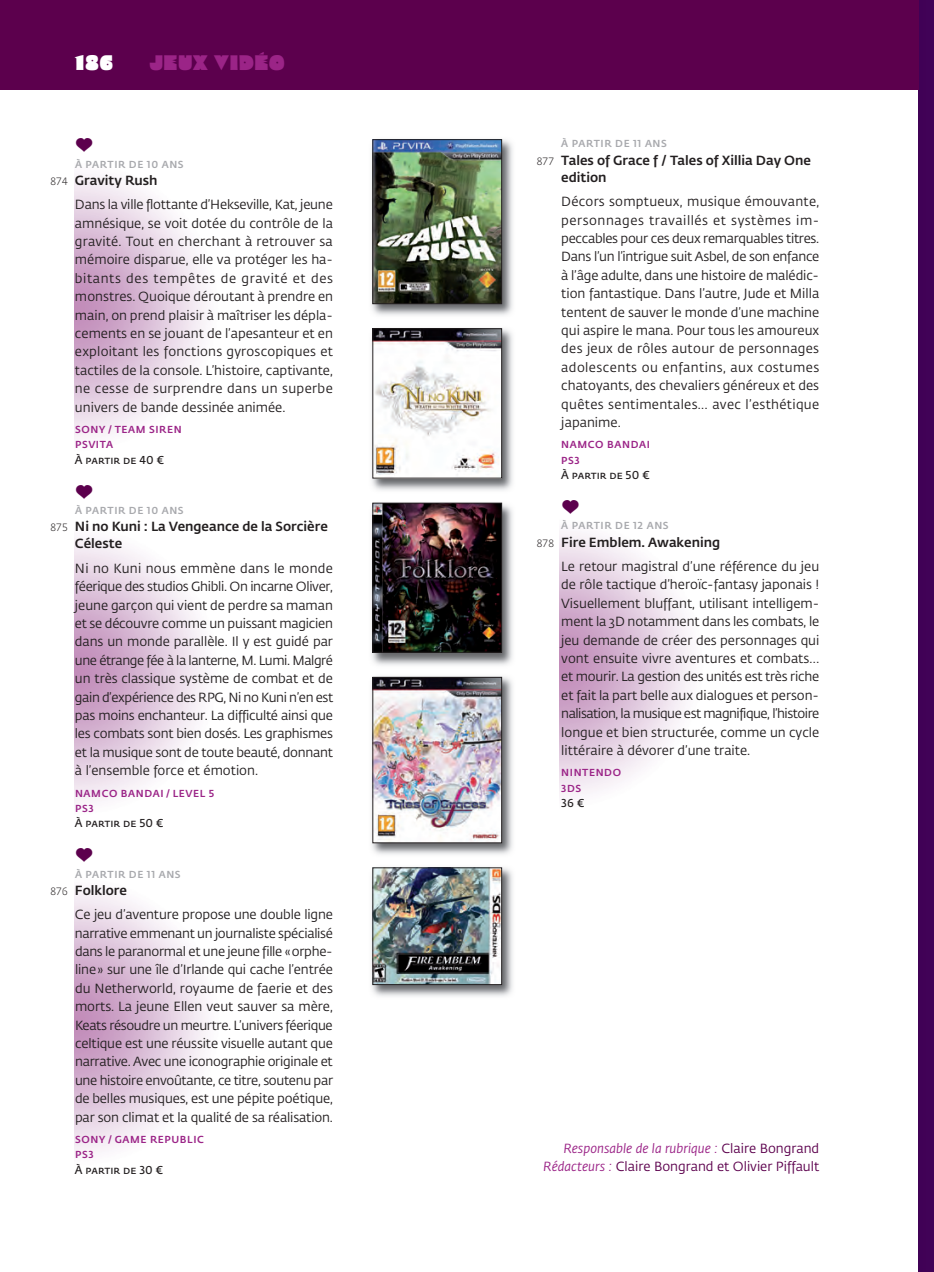
<style>
.page{position:relative;width:934px;height:1272px;background:#fff}
.page>*{position:absolute;margin:0;border:0;box-sizing:border-box;transform-origin:0 0}
.t1{font:21px "Cooter Deuce";letter-spacing:.05em;color:#9b2487}
.t2{font:21px "Cooter Deuce";color:#fff}
.t3{font:14px "RLPE";color:#5c004d}
.t4{font:13.12px/18.4px "Fedra Sans Pro";color:#231f20;text-align:justify}
.t5{font:500 13.12px/17.2px "Fedra Sans Pro";color:#231f20}
.t6{font:13.12px/18.7px "Fedra Sans Pro";color:#5c004d;text-align:right}
.t7{font:600 11.38px "Fedra Sans Pro";color:#231f20}
.t8{font:500 10.15px/15.4px "Fedra Sans Pro";letter-spacing:.06em;color:#9b2487}
.t9{font:500 10.15px "Fedra Sans Pro";letter-spacing:.06em;color:#a8a9ad}
.s1{font-weight:300;font-size:10.5px}
.s2{font-weight:500}
.s3{font-style:italic;color:#9b2487}
</style>
<div class="page">
<div style="left:918px;top:0;width:16px;height:1271px;background:#410156"></div>
<div style="left:0;top:0;width:918px;height:90px;background:#5c004d"></div>
<img style="left:371px;top:139px;width:142px;height:858px">
<img style="left:375px;top:141px;width:125px;height:161px">
<div style="left:373px;top:139px;width:129px;height:165px;border:1px solid #231f20"></div>
<img style="left:375px;top:330px;width:125px;height:146px">
<div style="left:373px;top:328px;width:129px;height:150px;border:1px solid #231f20"></div>
<img style="left:375px;top:505px;width:125px;height:145px">
<div style="left:373px;top:503px;width:129px;height:149px;border:1px solid #231f20"></div>
<img style="left:375px;top:679px;width:125px;height:161px">
<div style="left:373px;top:677px;width:129px;height:165px;border:1px solid #231f20"></div>
<img style="left:371px;top:860px;width:142px;height:1px">
<img style="left:375px;top:869px;width:125px;height:113px">
<div style="left:373px;top:867px;width:129px;height:117px;border:1px solid #231f20"></div>
<hr style="left:435px;top:0;width:49px;height:1px;background:#fff">
<hr style="left:435px;top:1271px;width:49px;height:1px;background:#000">
<hr style="left:933px;top:611px;width:1px;height:49px;background:#fff">
<h1 class="t2" style="left:75px;top:53px;width:39px">186</h1>
<h1 class="t1" style="left:149px;top:53px;width:137px">JEUX VIDÉO</h1>
<p class="t3" style="left:75px;top:137px;width:20px">A</p>
<p class="t9" style="left:75px;top:160px;width:110px">À PARTIR DE 10 ANS</p>
<p class="t4" style="left:75px;top:169px;width:259px;line-height:24.5px;text-indent:-25px"><span class="s1">874</span> <span class="s2">GRAVITY RUSH<br></span>Dans la ville flottante d’Hekseville, Kat, jeune</p>
<p class="t4" style="left:75px;top:215px;width:260px">amnésique, se voit dotée du contrôle de la gravité. Tout en cherchant à retrouver sa mémoire disparue, elle va protéger les ha&shy;bitants des tempêtes de gravité et des monstres. Quoique déroutant à prendre en main, on prend plaisir à maîtriser les dépla&shy;cements en se jouant de l’apesanteur et en exploitant les fonctions gyroscopiques et tactiles de la console. L’histoire, captivante, ne cesse de surprendre dans un superbe univers de bande dessinée animée.</p>
<p class="t8" style="left:75px;top:422px;width:108px">SONY / TEAM SIREN<br>PSVITA</p>
<p class="t7" style="left:75px;top:455px;width:91px">À partir de 40 €</p>
<p class="t3" style="left:75px;top:483px;width:20px">A</p>
<p class="t9" style="left:75px;top:506px;width:110px">À PARTIR DE 10 ANS</p>
<p class="t5" style="left:75px;top:519px;width:254px;text-indent:-25px"><span class="s1">875</span> NI NO KUNI : LA VENGEANCE DE LA SORCIÈRE<br>CÉLESTE</p>
<p class="t4" style="left:75px;top:560px;width:260px">Ni no Kuni nous emmène dans le monde féerique des studios Ghibli. On incarne Oliver, jeune garçon qui vient de perdre sa maman et se découvre comme un puissant magicien dans un monde parallèle. Il y est guidé par une étrange fée à la lanterne, M. Lumi. Malgré un très classique système de combat et de gain d’expérience des RPG, Ni no Kuni n’en est pas moins enchanteur. La difficulté ainsi que les combats sont bien dosés. Les graphismes et la musique sont de toute beauté, donnant à l’ensemble force et émotion.</p>
<p class="t8" style="left:75px;top:786px;width:141px">NAMCO BANDAI / LEVEL 5<br>PS3</p>
<p class="t7" style="left:75px;top:818px;width:90px">À partir de 50 €</p>
<p class="t3" style="left:75px;top:846px;width:20px">A</p>
<p class="t9" style="left:75px;top:869px;width:107px">À PARTIR DE 11 ANS</p>
<p class="t4" style="left:75px;top:878px;width:259px;line-height:24.5px;text-indent:-25px"><span class="s1">876</span> <span class="s2">FOLKLORE<br></span>Ce jeu d’aventure propose une double ligne</p>
<p class="t4" style="left:75px;top:924px;width:260px">narrative emmenant un journaliste spécialisé dans le paranormal et une jeune fille «orphe&shy;line» sur une île d’Irlande qui cache l’entrée du Netherworld, royaume de faerie et des morts. La jeune ellen veut sauver sa mère, Keats résoudre un meurtre. L’univers féerique celtique est une réussite visuelle autant que narrative. Avec une iconographie originale et une histoire envoûtante, ce titre, soutenu par de belles musiques, est une pépite poétique, par son climat et la qualité de sa réalisation.</p>
<p class="t8" style="left:75px;top:1132px;width:130px">SONY / GAME REPUBLIC<br>PS3</p>
<p class="t7" style="left:75px;top:1164px;width:90px">À partir de 30 €</p>
<p class="t9" style="left:561px;top:140px;width:107px">À PARTIR DE 11 ANS</p>
<p class="t5" style="left:561px;top:152px;width:251px;text-indent:-25px"><span class="s1">877</span> TALES OF GRACE F / TALES OF XILLIA DAY ONE<br>EDITION</p>
<p class="t4" style="left:561px;top:193px;width:260px">Décors somptueux, musique émouvante, personnages travaillés et systèmes im - peccables pour ces deux remarquables titres.<br>Dans l’un l’intrigue suit Asbel, de son enfance à l’âge adulte, dans une histoire de malédic&shy;tion fantastique. Dans l’autre, Jude et Milla tentent de sauver le monde d’une machine qui aspire le mana. Pour tous les amoureux des jeux de rôles autour de personnages adolescents ou enfantins, aux costumes chatoyants, des chevaliers généreux et des quêtes sentimentales… avec l’esthétique japanime.</p>
<p class="t8" style="left:561px;top:438px;width:90px">NAMCO BANDAI<br>PS3</p>
<p class="t7" style="left:561px;top:470px;width:90px">À partir de 50 €</p>
<p class="t3" style="left:561px;top:498px;width:20px">A</p>
<p class="t9" style="left:561px;top:521px;width:109px">À PARTIR DE 12 ANS</p>
<p class="t4" style="left:561px;top:530px;width:259px;line-height:24.5px;text-indent:-25px"><span class="s1">878</span> <span class="s2">FIRE EMBLEM. AWAKENING<br></span>Le retour magistral d’une référence du jeu</p>
<p class="t4" style="left:561px;top:576px;width:260px">de rôle tactique d’heroïc-fantasy japonais !<br>Visuellement bluffant, utilisant intelligem&shy;ment la 3D notamment dans les combats, le jeu demande de créer des personnages qui vont ensuite vivre aventures et combats… et mourir. La gestion des unités est très riche et fait la part belle aux dialogues et person&shy;nalisation, la musique est magnifique, l’histoire longue et bien structurée, comme un cycle littéraire à dévorer d’une traite.</p>
<p class="t8" style="left:561px;top:765px;width:61px">NINTENDO<br>3DS</p>
<p class="t7" style="left:561px;top:798px;width:25px">36 €</p>
<p class="t6" style="left:543px;top:1139px;width:277px"><span class="s3">Responsable de la rubrique :</span> Claire Bongrand<br><span class="s3">Rédacteurs :</span> Claire Bongrand et Olivier Piffault</p>
</div>
